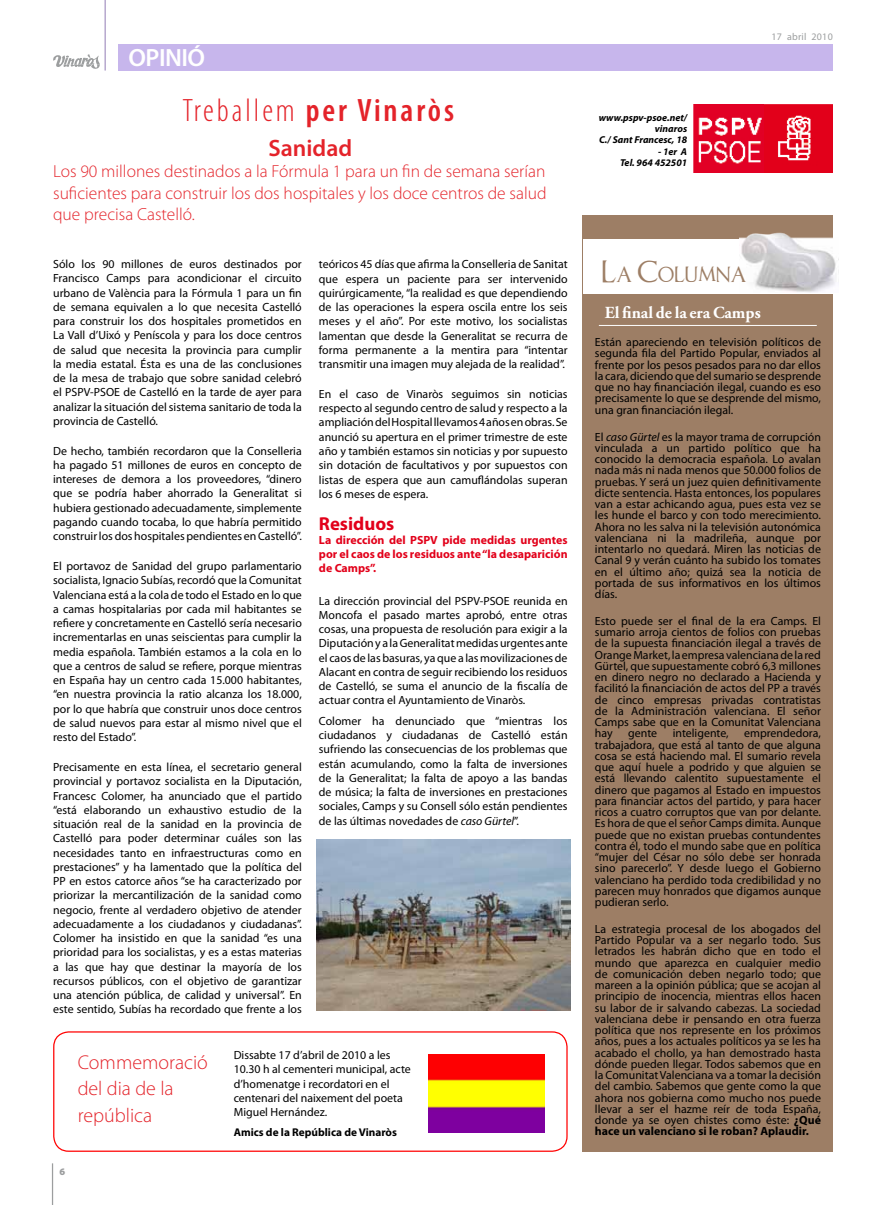
<style>
.page{position:relative;width:886px;height:1205px;background:#fff}
.page>*{position:absolute;margin:0;border:0;box-sizing:border-box;transform-origin:0 0}
.t1{font:600 condensed 32.5px "Myriad Pro";letter-spacing:.09em;color:#e4232a}
.t2{font:600 25px "Myriad Pro";letter-spacing:-.02em;color:#fff}
.t3{font:600 23.75px "Myriad Pro";color:#e4232a}
.t4{font:21.12px "Sell Your Soul";letter-spacing:-.03em;color:#9d7e65}
.t5{font:300 20px/26.2px "Myriad Pro";color:#e4232a}
.t6{font:700 18.75px "Myriad Pro";color:#e2001a}
.t7{font:300 17.5px/21.2px "Myriad Pro";color:#e4232a;text-align:justify}
.t8{font:700 16.88px "Adobe Garamond Pro";color:#fff}
.t9{font:11.88px/14.2px "Myriad Pro";color:#000;text-align:justify}
.t10{font:700 11.88px/14.2px "Myriad Pro";color:#e2001a;text-align:justify}
.t11{font:700 11.25px "Myriad Pro";color:#000}
.t12{font:italic 700 10px/11.2px "Myriad Pro";color:#000;text-align:right}
.t13{font:10px "Myriad Pro";letter-spacing:.025em;color:#9c9e9f}
.t14{font:900 10px "Myriad Pro";color:#9c9e9f}
.s1{font-weight:300}
.s2{font-style:italic}
.s3{font-size:30px}
.s4{font-weight:700}
</style>
<div class="page">
<hr style="left:52px;top:1163px;width:1px;height:42px;background:#9c9e9f">
<div style="left:582px;top:215px;width:250px;height:937px;background:#9d7e65"></div>
<div style="left:583px;top:239px;width:249px;height:55px;background:#fff"></div>
<hr style="left:599px;top:325px;width:218px;height:1px;background:#fff">
<img style="left:739px;top:224px;width:100px;height:68px">
<hr style="left:105px;top:0;width:1px;height:71px;background:#a897c4">
<svg style="left:53px;top:54px;width:47px;height:15px"></svg>
<div style="left:118px;top:44px;width:714px;height:27px;background:#c7b6ec"></div>
<img style="left:764px;top:104px;width:68px;height:69px">
<img style="left:693px;top:104px;width:71px;height:69px">
<div style="left:53px;top:1031px;width:515px;height:121px;border:1px solid #f00;border-radius:15px"></div>
<img style="left:316px;top:839px;width:254px;height:172px">
<img style="left:428px;top:1054px;width:117px;height:78px">
<h2 class="t2" style="left:128px;top:42px;width:78px">OPINIÓ</h2>
<h1 class="t1" style="left:182px;top:90px;width:273px"><span class="s1">Treballem</span> per Vinaròs</h1>
<h3 class="t3" style="left:268px;top:133px;width:85px">Sanidad</h3>
<h3 class="t7" style="left:53px;top:161px;width:495px">Los 90 millones destinados a la Fórmula 1 para un fin de semana serían suficientes para construir los dos hospitales y los doce centros de salud que precisa Castelló.</h3>
<p class="t9" style="left:53px;top:257px;width:250px">Sólo los 90 millones de euros destinados por Francisco Camps para acondicionar el circuito urbano de València para la Fórmula 1 para un fin de semana equivalen a lo que necesita Castelló para construir los dos hospitales prometidos en La Vall d’Uixó y Peníscola y para los doce centros de salud que necesita la provincia para cumplir la media estatal. Ésta es una de las conclusiones de la mesa de trabajo que sobre sanidad celebró el PSPV-PSOE de Castelló en la tarde de ayer para analizar la situación del sistema sanitario de toda la provincia de Castelló.</p>
<p class="t9" style="left:53px;top:443px;width:250px">De hecho, también recordaron que la Conselleria ha pagado 51 millones de euros en concepto de intereses de demora a los proveedores, “dinero que se podría haber ahorrado la Generalitat si hubiera gestionado adecuadamente, simplemente pagando cuando tocaba, lo que habría permitido construir los dos hospitales pendientes en Castelló”.</p>
<p class="t9" style="left:53px;top:559px;width:250px">El portavoz de Sanidad del grupo parlamentario socialista, Ignacio Subías, recordó que la Comunitat Valenciana está a la cola de todo el Estado en lo que a camas hospitalarias por cada mil habitantes se refiere y concretamente en Castelló sería necesario incrementarlas en unas seiscientas para cumplir la media española. También estamos a la cola en lo que a centros de salud se refiere, porque mientras en España hay un centro cada 15.000 habitantes, “en nuestra provincia la ratio alcanza los 18.000, por lo que habría que construir unos doce centros de salud nuevos para estar al mismo nivel que el resto del Estado”.</p>
<p class="t9" style="left:53px;top:760px;width:250px">Precisamente en esta línea, el secretario general provincial y portavoz socialista en la Diputación, Francesc Colomer, ha anunciado que el partido “está elaborando un exhaustivo estudio de la situación real de la sanidad en la provincia de Castelló para poder determinar cuáles son las necesidades tanto en infraestructuras como en prestaciones” y ha lamentado que la política del PP en estos catorce años “se ha caracterizado por priorizar la mercantilización de la sanidad como negocio, frente al verdadero objetivo de atender adecuadamente a los ciudadanos y ciudadanas”.<br>Colomer ha insistido en que la sanidad “es una prioridad para los socialistas, y es a estas materias a las que hay que destinar la mayoría de los recursos públicos, con el objetivo de garantizar una atención pública, de calidad y universal”. En este sentido, Subías ha recordado que frente a los</p>
<p class="t9" style="left:319px;top:257px;width:250px">teóricos 45 días que afirma la Conselleria de Sanitat que espera un paciente para ser intervenido quirúrgicamente, “la realidad es que dependiendo de las operaciones la espera oscila entre los seis meses y el año”. Por este motivo, los socialistas lamentan que desde la Generalitat se recurra de forma permanente a la mentira para “intentar transmitir una imagen muy alejada de la realidad”.</p>
<p class="t9" style="left:319px;top:387px;width:250px">En el caso de Vinaròs seguimos sin noticias respecto al segundo centro de salud y respecto a la ampliación del Hospital llevamos 4 años en obras. Se anunció su apertura en el primer trimestre de este año y también estamos sin noticias y por supuesto sin dotación de facultativos y por supuestos con listas de espera que aun camuflándolas superan los 6 meses de espera.</p>
<h3 class="t6" style="left:319px;top:511px;width:77px">Residuos</h3>
<p class="t10" style="left:319px;top:532px;width:250px">La dirección del PSPV pide medidas urgentes por el caos de los residuos ante “la desaparición de Camps”.</p>
<p class="t9" style="left:319px;top:593px;width:250px">La dirección provincial del PSPV-PSOE reunida en Moncofa el pasado martes aprobó, entre otras cosas, una propuesta de resolución para exigir a la Diputación y a la Generalitat medidas urgentes ante el caos de las basuras, ya que a las movilizaciones de Alacant en contra de seguir recibiendo los residuos de Castelló, se suma el anuncio de la fiscalía de actuar contra el Ayuntamiento de Vinaròs.</p>
<p class="t9" style="left:319px;top:713px;width:250px">Colomer ha denunciado que “mientras los ciudadanos y ciudadanas de Castelló están sufriendo las consecuencias de los problemas que están acumulando, como la falta de inversiones de la Generalitat; la falta de apoyo a las bandas de música; la falta de inversiones en prestaciones sociales, Camps y su Consell sólo están pendientes de las últimas novedades de <span class="s2">caso Gürtel</span>”.</p>
<h3 class="t5" style="left:78px;top:1049px;width:132px">Commemoració del dia de la república</h3>
<p class="t14" style="left:59px;top:1165px;width:7px">6</p>
<p class="t9" style="left:234px;top:1048px;width:179px;text-align:left">Dissabte 17 d’abril de 2010 a les<br>10.30 h al cementeri municipal, acte d’homenatge i recordatori en el centenari del naixement del poeta<br>Miguel Hernández.</p>
<p class="t11" style="left:234px;top:1124px;width:165px">Amics de la República de Vinaròs</p>
<p class="t12" style="left:599px;top:112px;width:90px">www.pspv-psoe.net/ vinaros<br>C./ Sant Francesc, 18</p>
<p class="t12" style="left:620px;top:145px;width:69px">- 1er A<br>Tel. 964 452501</p>
<p class="t13" style="left:771px;top:31px;width:63px">17 abril 2010</p>
<h3 class="t4" style="left:601px;top:267px;width:146px"><span class="s3">L</span>A <span class="s3">C</span>OLUMNA</h3>
<h3 class="t8" style="left:605px;top:303px;width:157px">El final de la era Camps</h3>
<p class="t9" style="left:595px;top:336px;width:227px;line-height:11.2px">Están apareciendo en televisión políticos de segunda fila del Partido Popular, enviados al frente por los pesos pesados para no dar ellos la cara, diciendo que del sumario se desprende que no hay financiación ilegal, cuando es eso precisamente lo que se desprende del mismo, una gran financiación ilegal.</p>
<p class="t9" style="left:595px;top:431px;width:227px;line-height:11.2px">El <span class="s2">caso Gürtel</span> es la mayor trama de corrupción vinculada a un partido político que ha conocido la democracia española. Lo avalan nada más ni nada menos que 50.000 folios de pruebas. Y será un juez quien definitivamente dicte sentencia. Hasta entonces, los populares van a estar achicando agua, pues esta vez se les hunde el barco y con todo merecimiento.<br>Ahora no les salva ni la televisión autonómica valenciana ni la madrileña, aunque por intentarlo no quedará. Miren las noticias de Canal 9 y verán cuánto ha subido los tomates en el último año; quizá sea la noticia de portada de sus informativos en los últimos días.</p>
<p class="t9" style="left:595px;top:615px;width:227px;line-height:11.2px">Esto puede ser el final de la era Camps. El sumario arroja cientos de folios con pruebas de la supuesta financiación ilegal a través de Orange Market, la empresa valenciana de la red Gürtel, que supuestamente cobró 6,3 millones en dinero negro no declarado a Hacienda y facilitó la financiación de actos del PP a través de cinco empresas privadas contratistas de la Administración valenciana. El señor Camps sabe que en la Comunitat Valenciana hay</p>
<p class="t9" style="left:595px;top:727px;width:227px;line-height:11.2px;text-indent:149px">emprendedora, trabajadora, que está al tanto de que alguna cosa se está haciendo mal. El sumario revela que aquí huele a podrido y que alguien se está llevando calentito supuestamente el dinero que pagamos al Estado en impuestos para financiar actos del partido, y para hacer ricos a cuatro corruptos que van por delante.<br>Es hora de que el señor Camps dimita. Aunque puede que no existan pruebas contundentes contra él, todo el mundo sabe que en política “mujer del César no sólo debe ser honrada sino parecerlo”. Y desde luego el Gobierno valenciano ha perdido toda credibilidad y no parecen muy honrados que digamos aunque pudieran serlo.</p>
<p class="t9" style="left:595px;top:923px;width:227px;line-height:11.2px">La estrategia procesal de los abogados del Partido Popular va a ser negarlo todo. Sus letrados les habrán dicho que en todo el mundo que aparezca en cualquier medio de comunicación deben negarlo todo; que mareen a la opinión pública; que se acojan al principio de inocencia, mientras ellos hacen su labor de ir salvando cabezas. La sociedad valenciana debe ir pensando en otra fuerza política que nos represente en los próximos años, pues a los actuales políticos ya se les ha acabado el chollo, ya han demostrado hasta dónde pueden llegar. Todos sabemos que en la Comunitat Valenciana va a tomar la decisión del cambio. Sabemos que gente como la que ahora nos gobierna como mucho nos puede llevar a ser el hazme reír de toda España, donde ya se oyen chistes como éste: <span class="s4">¿Qué hace un valenciano si le roban? Aplaudir.</span></p>
<p class="t9" style="left:628px;top:726px;width:30px">gente</p>
<p class="t9" style="left:673px;top:726px;width:57px">inteligente,</p>
</div>
